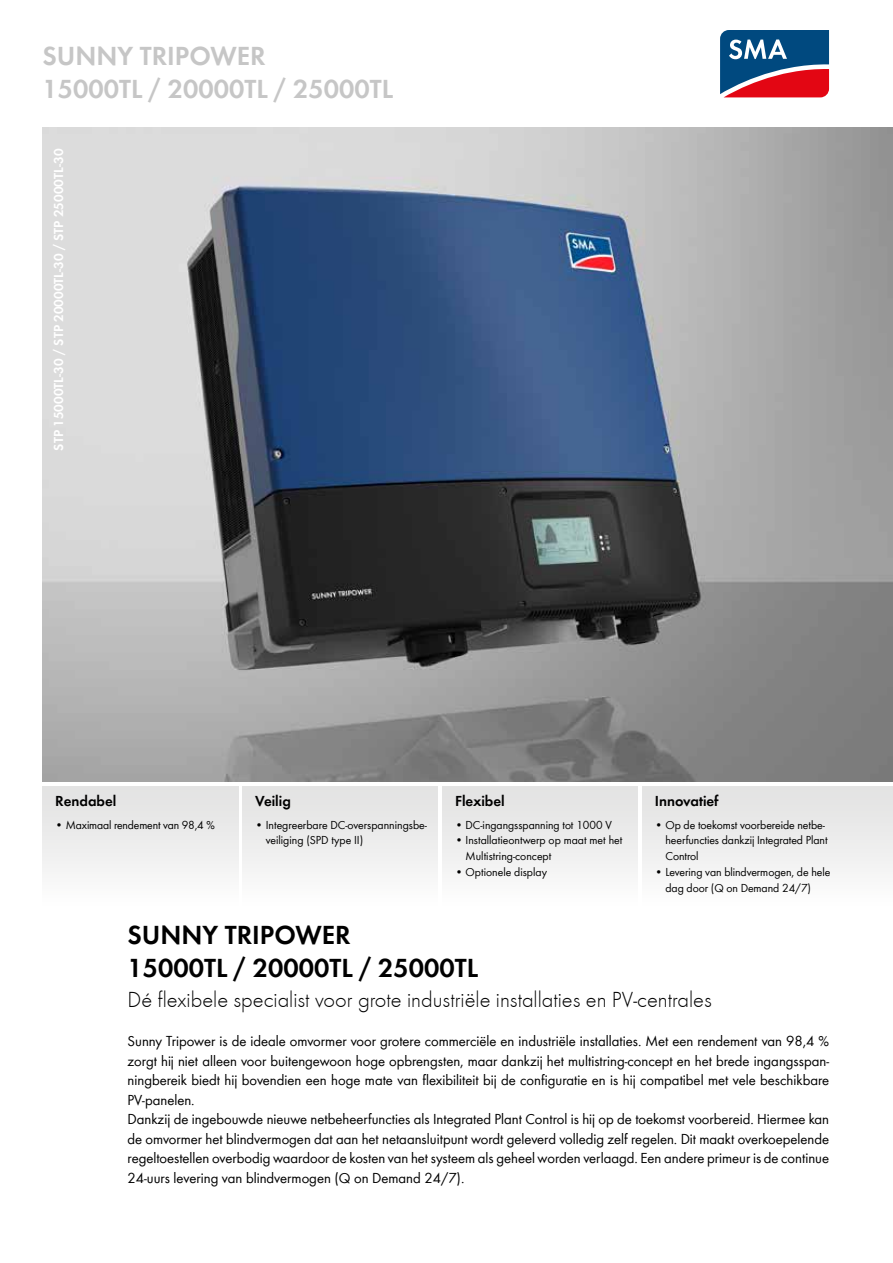
<style>
.page{position:relative;width:893px;height:1263px;background:#fff}
.page>*{position:absolute;margin:0;border:0;box-sizing:border-box;transform-origin:0 0}
.t1{font:600 27px/33px "SMA Futura Global";color:#000}
.t2{font:600 27px/33px "SMA Futura Global";color:#c6c6c6}
.t3{font:300 22.5px "SMA Futura Global";color:#000}
.t4{font:15px/19.5px "SMA Futura Global";color:#000}
.t5{font:600 15px "SMA Futura Global";color:#000}
.t6{font:600 13.5px "SMA Futura Global";color:#fff}
.t7{font:12px/15.8px "SMA Futura Global";letter-spacing:-.005em;color:#000}
</style>
<div class="page">
<img style="left:43px;top:128px;width:850px;height:654px">
<div style="left:43px;top:787px;width:195px;height:119px;background:linear-gradient(to bottom,#e1e1e1,#fdfdfd)"></div>
<div style="left:242px;top:787px;width:196px;height:119px;background:linear-gradient(to bottom,#e1e1e1,#fdfdfd)"></div>
<div style="left:442px;top:787px;width:196px;height:119px;background:linear-gradient(to bottom,#e1e1e1,#fdfdfd)"></div>
<div style="left:642px;top:787px;width:251px;height:119px;background:linear-gradient(to bottom,#e1e1e1,#fdfdfd)"></div>
<svg style="left:720px;top:30px;width:110px;height:68px;background:#655376"></svg>
<h1 class="t2" style="left:43px;top:39px;width:352px">SUNNY TRIPOWER<br>15000TL / 20000TL / 25000TL</h1>
<p class="t6" style="left:51px;top:451px;width:303px;rotate:-90deg">STP 15000TL-30 / STP 20000TL-30 / STP 25000TL-30</p>
<p class="t5" style="left:55px;top:792px;width:63px">RENDABEL</p>
<p class="t7" style="left:55px;top:816px;width:161px">• Maximaal rendement van 98,4 %</p>
<p class="t5" style="left:255px;top:792px;width:37px">VEILIG</p>
<p class="t7" style="left:266px;top:816px;width:163px;text-indent:-11px">• Integreerbare DC-overspanningsbe&shy;veiliging (SPD type II)</p>
<p class="t5" style="left:455px;top:792px;width:51px">FLEXIBEL</p>
<p class="t7" style="left:455px;top:816px;width:158px">• DC-ingangsspanning tot 1000 V</p>
<p class="t7" style="left:466px;top:832px;width:158px;text-indent:-11px">• Installatieontwerp op maat met het<br>Multistring-concept</p>
<p class="t7" style="left:455px;top:864px;width:94px">• Optionele display</p>
<p class="t5" style="left:655px;top:792px;width:65px">INNOVATIEF</p>
<p class="t7" style="left:665px;top:816px;width:164px;text-indent:-11px">• Op de toekomst voorbereide netbe&shy;heerfuncties dankzij Integrated Plant<br>Control</p>
<p class="t7" style="left:665px;top:864px;width:166px;text-indent:-11px">• Levering van blindvermogen, de hele dag door (Q on Demand 24/7)</p>
<h1 class="t1" style="left:128px;top:919px;width:352px">SUNNY TRIPOWER<br>15000TL / 20000TL / 25000TL</h1>
<h2 class="t3" style="left:128px;top:986px;width:586px">Dé flexibele specialist voor grote industriële installaties en PV-centrales</h2>
<p class="t4" style="left:128px;top:1031px;width:703px">Sunny Tripower is de ideale omvormer voor grotere commerciële en industriële installaties. Met een rendement van 98,4 % zorgt hij niet alleen voor buitengewoon hoge opbrengsten, maar dankzij het multistring-concept en het brede ingangsspan&shy;ningbereik biedt hij bovendien een hoge mate van flexibiliteit bij de configuratie en is hij compatibel met vele beschikbare PV-panelen.<br>Dankzij de ingebouwde nieuwe netbeheerfuncties als Integrated Plant Control is hij op de toekomst voorbereid. Hiermee kan de omvormer het blindvermogen dat aan het netaansluitpunt wordt geleverd volledig zelf regelen. Dit maakt overkoepelende regeltoestellen overbodig waardoor de kosten van het systeem als geheel worden verlaagd. Een andere primeur is de continue 24-uurs levering van blindvermogen (Q on Demand 24/7).</p>
</div>
